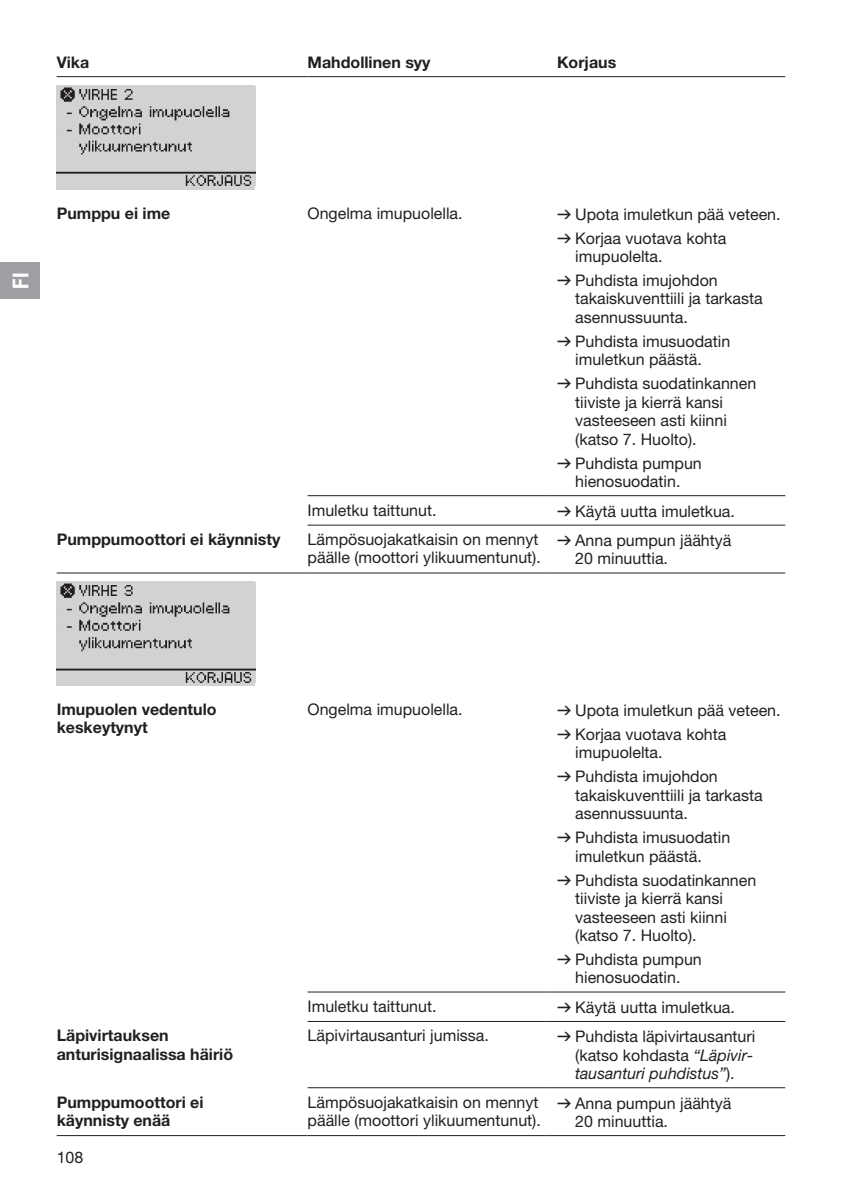
<style>
.page{position:relative;width:842px;height:1191px;background:#fff}
.page>*{position:absolute;margin:0;border:0;box-sizing:border-box;transform-origin:0 0}
.t1{font:22px "GARDENA Pro Bo Cond";color:#fff}
.t2{font:16px/18.4px "GARDENA Pro";color:#231f20}
.t3{font:700 16px/18.4px "GARDENA Pro";color:#231f20}
.s1{font-family:"Formdruck"}
.s2{font-style:italic}
</style>
<div class="page">
<hr style="left:57px;top:572px;width:251px;height:1px;background:#231f20">
<hr style="left:308px;top:76px;width:238px;height:1px;background:#231f20">
<hr style="left:546px;top:76px;width:239px;height:1px;background:#231f20">
<hr style="left:308px;top:525px;width:238px;height:1px;background:#231f20">
<hr style="left:546px;top:525px;width:239px;height:1px;background:#231f20">
<hr style="left:308px;top:572px;width:238px;height:1px;background:#231f20">
<hr style="left:546px;top:572px;width:239px;height:1px;background:#231f20">
<hr style="left:308px;top:1021px;width:238px;height:1px;background:#231f20">
<hr style="left:546px;top:1021px;width:239px;height:1px;background:#231f20">
<hr style="left:308px;top:1087px;width:238px;height:1px;background:#231f20">
<hr style="left:546px;top:1087px;width:239px;height:1px;background:#231f20">
<hr style="left:308px;top:1135px;width:238px;height:1px;background:#231f20">
<hr style="left:546px;top:1135px;width:239px;height:1px;background:#231f20">
<hr style="left:57px;top:76px;width:251px;height:1px;background:#231f20">
<hr style="left:308px;top:495px;width:238px;height:1px;background:#231f20">
<hr style="left:546px;top:495px;width:239px;height:1px;background:#231f20">
<hr style="left:308px;top:991px;width:238px;height:1px;background:#231f20">
<hr style="left:546px;top:991px;width:239px;height:1px;background:#231f20">
<hr style="left:57px;top:1135px;width:251px;height:1px;background:#231f20">
<div style="left:57px;top:85px;width:198px;height:105px;background:#d1d2d4"></div>
<img style="left:57px;top:87px;width:198px;height:99px">
<div style="left:57px;top:581px;width:198px;height:105px;background:#d1d2d4"></div>
<img style="left:57px;top:583px;width:198px;height:99px">
<div style="left:0;top:262px;width:40px;height:37px;background:#9d9fa2"></div>
<p class="t3" style="left:57px;top:53px;width:34px">Vika</p>
<p class="t3" style="left:308px;top:53px;width:124px">Mahdollinen syy</p>
<p class="t3" style="left:557px;top:53px;width:61px">Korjaus</p>
<h1 class="t1" style="left:7px;top:289px;width:17px;rotate:-90deg">FI</h1>
<p class="t3" style="left:57px;top:203px;width:115px">Pumppu ei ime</p>
<p class="t2" style="left:308px;top:203px;width:157px">Ongelma imupuolella.</p>
<p class="t2" style="left:557px;top:202px;width:225px;line-height:24px"><span class="s1">v</span> Upota imuletkun pää veteen. <span class="s1">v</span> Korjaa vuotava kohta</p>
<p class="t2" style="left:557px;top:244px;width:162px;line-height:24px;text-indent:18px">imupuolelta.<br><span class="s1">v</span> Puhdista imujohdon</p>
<p class="t2" style="left:575px;top:289px;width:189px">takaiskuventtiili ja tarkasta asennussuunta.</p>
<p class="t2" style="left:575px;top:332px;width:157px;text-indent:-18px"><span class="s1">v</span> Puhdista imusuodatin imuletkun päästä.</p>
<p class="t2" style="left:575px;top:374px;width:183px;text-indent:-18px"><span class="s1">v</span> Puhdista suodatinkannen tiiviste ja kierrä kansi vasteeseen asti kiinni (katso 7. Huolto).</p>
<p class="t2" style="left:557px;top:453px;width:146px;text-align:center"><span class="s1">v</span> Puhdista pumpun hienosuodatin.</p>
<p class="t2" style="left:308px;top:500px;width:130px">Imuletku taittunut.</p>
<p class="t2" style="left:557px;top:501px;width:179px"><span class="s1">v</span> Käytä uutta imuletkua.</p>
<p class="t3" style="left:57px;top:530px;width:225px">Pumppumoottori ei käynnisty</p>
<p class="t2" style="left:308px;top:530px;width:235px">Lämpösuojakatkaisin on mennyt päälle (moottori ylikuumentunut).</p>
<p class="t2" style="left:575px;top:531px;width:158px;text-indent:-18px"><span class="s1">v</span> Anna pumpun jäähtyä<br>20 minuuttia.</p>
<p class="t3" style="left:57px;top:699px;width:161px">Imupuolen vedentulo keskeytynyt</p>
<p class="t2" style="left:308px;top:699px;width:157px">Ongelma imupuolella.</p>
<p class="t2" style="left:557px;top:698px;width:225px;line-height:24px"><span class="s1">v</span> Upota imuletkun pää veteen. <span class="s1">v</span> Korjaa vuotava kohta</p>
<p class="t2" style="left:557px;top:740px;width:162px;line-height:24px;text-indent:18px">imupuolelta.<br><span class="s1">v</span> Puhdista imujohdon</p>
<p class="t2" style="left:575px;top:785px;width:189px">takaiskuventtiili ja tarkasta asennussuunta.</p>
<p class="t2" style="left:575px;top:828px;width:157px;text-indent:-18px"><span class="s1">v</span> Puhdista imusuodatin imuletkun päästä.</p>
<p class="t2" style="left:575px;top:870px;width:183px;text-indent:-18px"><span class="s1">v</span> Puhdista suodatinkannen tiiviste ja kierrä kansi vasteeseen asti kiinni (katso 7. Huolto).</p>
<p class="t2" style="left:557px;top:950px;width:146px;text-align:center"><span class="s1">v</span> Puhdista pumpun hienosuodatin.</p>
<p class="t2" style="left:308px;top:996px;width:130px">Imuletku taittunut.</p>
<p class="t2" style="left:557px;top:997px;width:179px"><span class="s1">v</span> Käytä uutta imuletkua.</p>
<p class="t3" style="left:57px;top:1026px;width:178px">Läpivirtauksen anturisignaalissa häiriö</p>
<p class="t2" style="left:308px;top:1026px;width:183px">Läpivirtausanturi jumissa.</p>
<p class="t2" style="left:575px;top:1027px;width:182px;text-indent:-18px"><span class="s1">v</span> Puhdista läpivirtausanturi (katso kohdasta <span class="s2">“Läpivir&shy;tausanturi puhdistus”</span>).</p>
<p class="t3" style="left:57px;top:1092px;width:148px">Pumppumoottori ei käynnisty enää</p>
<p class="t2" style="left:308px;top:1092px;width:235px">Lämpösuojakatkaisin on mennyt päälle (moottori ylikuumentunut).</p>
<p class="t2" style="left:575px;top:1093px;width:158px;text-indent:-18px"><span class="s1">v</span> Anna pumpun jäähtyä<br>20 minuuttia.</p>
<p class="t2" style="left:57px;top:1147px;width:28px">108</p>
</div>
